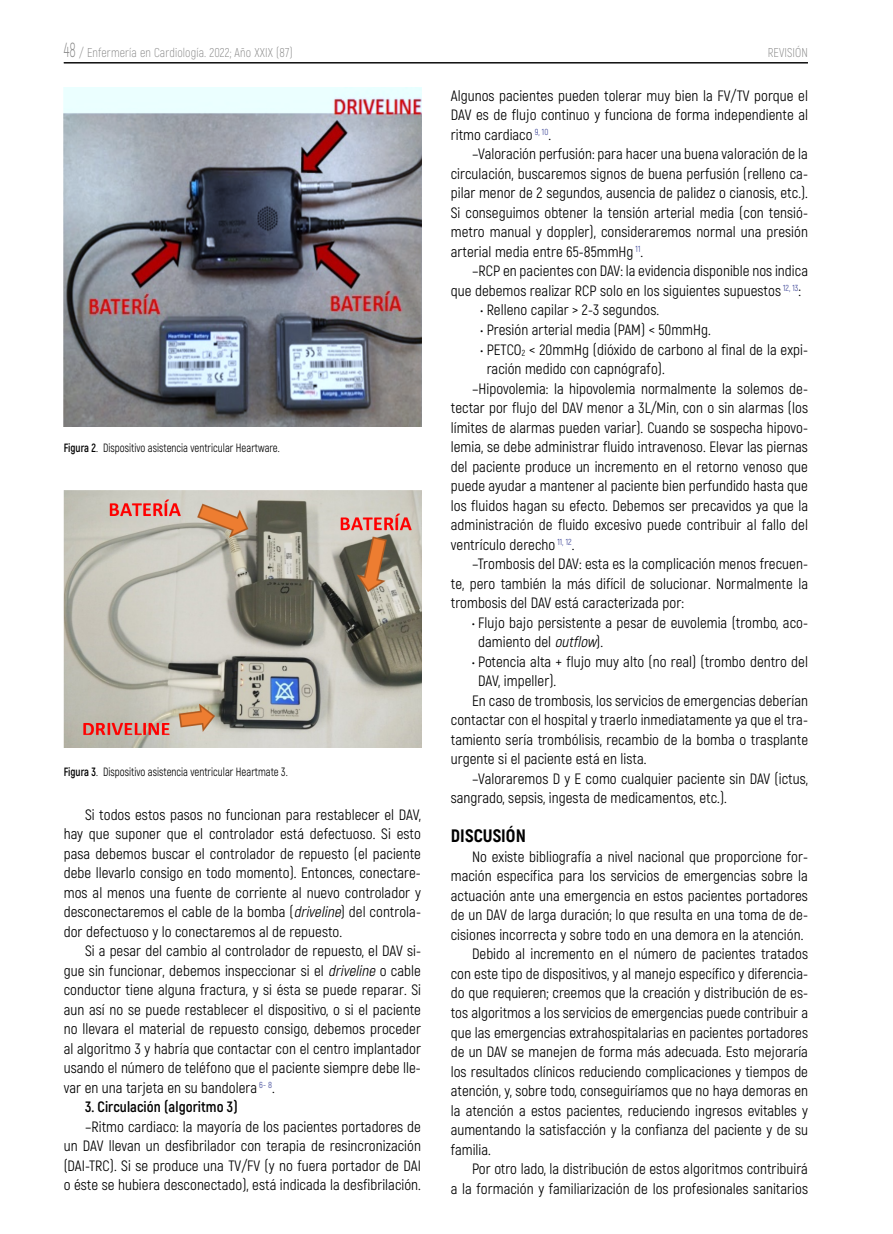
<style>
.page{position:relative;width:893px;height:1234px;background:#fff}
.page>*{position:absolute;margin:0;border:0;box-sizing:border-box;transform-origin:0 0}
.t1{font:800 18px "Akrobat";letter-spacing:.005em;color:#000}
.t2{font:15px/19.5px "Akrobat";letter-spacing:.005em;color:#000;text-align:justify}
.t3{font:700 15px "Akrobat";letter-spacing:.005em;color:#000}
.t4{font:300 12.75px "Akrobat";letter-spacing:.01em;color:#878787;scale:.95 1}
.t5{font:12px "Akrobat";color:#000;scale:.9 1}
.s1{font-size:20.4px}
.s2{font-weight:700}
.s3{font-style:italic}
</style>
<div class="page">
<hr style="left:64px;top:63px;width:744px;height:1px;background:#000">
<hr style="left:64px;top:62px;width:744px;height:1px;background:#000">
<img style="left:64px;top:88px;width:357px;height:338px">
<img style="left:64px;top:490px;width:357px;height:257px">
<p class="t4" style="left:64px;top:45px;width:243px"><span class="s1">48</span> / Enfermería en Cardiología. 2022; Año XXIX (87)</p>
<p class="t4" style="left:768px;top:45px;width:44px">REVISIÓN</p>
<p class="t5" style="left:64px;top:440px;width:242px"><span class="s2">Figura 2</span>. Dispositivo asistencia ventricular Heartware.</p>
<p class="t5" style="left:64px;top:764px;width:253px"><span class="s2">Figura 3</span>. Dispositivo asistencia ventricular Heartmate 3<span class="s3">.</span></p>
<p class="t2" style="left:64px;top:804px;width:359px;text-indent:21px">Si todos estos pasos no funcionan para restablecer el DAV, hay que suponer que el controlador está defectuoso. Si esto pasa debemos buscar el controlador de repuesto (el paciente debe llevarlo consigo en todo momento). Entonces, conectare&shy;mos al menos una fuente de corriente al nuevo controlador y desconectaremos el cable de la bomba (<span class="s3">driveline</span>) del controla&shy;dor defectuoso y lo conectaremos al de repuesto.</p>
<p class="t2" style="left:64px;top:940px;width:359px;text-indent:21px">Si a pesar del cambio al controlador de repuesto, el DAV si&shy;gue sin funcionar, debemos inspeccionar si el <span class="s3">driveline</span> o cable conductor tiene alguna fractura, y si ésta se puede reparar. Si aun así no se puede restablecer el dispositivo, o si el paciente no llevara el material de repuesto consigo, debemos proceder al algoritmo 3 y habría que contactar con el centro implantador usando el número de teléfono que el paciente siempre debe lle&shy;var en una tarjeta en su bandolera <sup>6-</sup> <sup>8</sup>.</p>
<p class="t3" style="left:85px;top:1097px;width:154px">3. Circulación (algoritmo 3)</p>
<p class="t2" style="left:64px;top:1116px;width:359px;text-indent:21px">–Ritmo cardiaco: la mayoría de los pacientes portadores de un DAV llevan un desfibrilador con terapia de resincronización (DAI-TRC). Si se produce una TV/FV (y no fuera portador de DAI o éste se hubiera desconectado), está indicada la desfibrilación.</p>
<p class="t2" style="left:451px;top:86px;width:359px">Algunos pacientes pueden tolerar muy bien la FV/TV porque el DAV es de flujo continuo y funciona de forma independiente al ritmo cardiaco <sup>9,</sup> <sup>10</sup>.</p>
<p class="t2" style="left:451px;top:144px;width:359px;text-indent:21px">–Valoración perfusión: para hacer una buena valoración de la circulación, buscaremos signos de buena perfusión (relleno ca&shy;pilar menor de 2 segundos, ausencia de palidez o cianosis, etc.).<br>Si conseguimos obtener la tensión arterial media (con tensió&shy;metro manual y doppler), consideraremos normal una presión arterial media entre 65-85mmHg <sup>11</sup>.</p>
<p class="t2" style="left:451px;top:261px;width:359px;text-indent:21px">–RCP en pacientes con DAV: la evidencia disponible nos indica que debemos realizar RCP solo en los siguientes supuestos <sup>12,</sup> <sup>13</sup>:</p>
<p class="t2" style="left:481px;top:300px;width:180px">• Relleno capilar &gt; 2-3 segundos.</p>
<p class="t2" style="left:481px;top:320px;width:232px">• Presión arterial media (PAM) &lt; 50mmHg.</p>
<p class="t2" style="left:481px;top:339px;width:329px">• PETCO<sub>2</sub> &lt; 20mmHg (dióxido de carbono al final de la expi-</p>
<p class="t2" style="left:487px;top:359px;width:180px">ración medido con capnógrafo).</p>
<p class="t2" style="left:472px;top:378px;width:337px">–Hipovolemia: la hipovolemia normalmente la solemos de-</p>
<p class="t2" style="left:451px;top:398px;width:359px">tectar por flujo del DAV menor a 3L/Min, con o sin alarmas (los</p>
<p class="t2" style="left:451px;top:417px;width:359px">límites de alarmas pueden variar). Cuando se sospecha hipovo-</p>
<p class="t2" style="left:451px;top:437px;width:359px">lemia, se debe administrar fluido intravenoso. Elevar las piernas</p>
<p class="t2" style="left:451px;top:456px;width:359px">del paciente produce un incremento en el retorno venoso que</p>
<p class="t2" style="left:451px;top:476px;width:359px">puede ayudar a mantener al paciente bien perfundido hasta que</p>
<p class="t2" style="left:451px;top:495px;width:359px">los fluidos hagan su efecto. Debemos ser precavidos ya que la</p>
<p class="t2" style="left:451px;top:515px;width:359px">administración de fluido excesivo puede contribuir al fallo del</p>
<p class="t2" style="left:451px;top:534px;width:125px">ventrículo derecho <sup>11,</sup> <sup>12</sup>.</p>
<p class="t2" style="left:472px;top:554px;width:337px">–Trombosis del DAV: esta es la complicación menos frecuen-</p>
<p class="t2" style="left:451px;top:573px;width:359px">te, pero también la más difícil de solucionar. Normalmente la</p>
<p class="t2" style="left:451px;top:593px;width:235px">trombosis del DAV está caracterizada por:</p>
<p class="t2" style="left:478px;top:612px;width:331px;text-indent:-6px">• Flujo bajo persistente a pesar de euvolemia (trombo, aco&shy;damiento del <span class="s3">outflow</span>).</p>
<p class="t2" style="left:472px;top:651px;width:337px">• Potencia alta + flujo muy alto (no real) (trombo dentro del</p>
<p class="t2" style="left:478px;top:671px;width:79px">DAV, impeller).</p>
<p class="t2" style="left:472px;top:690px;width:337px">En caso de trombosis, los servicios de emergencias deberían</p>
<p class="t2" style="left:451px;top:710px;width:359px">contactar con el hospital y traerlo inmediatamente ya que el tra-</p>
<p class="t2" style="left:451px;top:729px;width:359px">tamiento sería trombólisis, recambio de la bomba o trasplante</p>
<p class="t2" style="left:451px;top:749px;width:197px">urgente si el paciente está en lista.</p>
<p class="t2" style="left:472px;top:768px;width:337px">–Valoraremos D y E como cualquier paciente sin DAV (ictus,</p>
<p class="t2" style="left:451px;top:788px;width:278px">sangrado, sepsis, ingesta de medicamentos, etc.).</p>
<p class="t1" style="left:451px;top:824px;width:77px">DISCUSIÓN</p>
<p class="t2" style="left:472px;top:846px;width:337px">No existe bibliografía a nivel nacional que proporcione for-</p>
<p class="t2" style="left:451px;top:866px;width:359px">mación específica para los servicios de emergencias sobre la</p>
<p class="t2" style="left:451px;top:885px;width:359px">actuación ante una emergencia en estos pacientes portadores</p>
<p class="t2" style="left:451px;top:905px;width:359px">de un DAV de larga duración; lo que resulta en una toma de de-</p>
<p class="t2" style="left:451px;top:924px;width:354px">cisiones incorrecta y sobre todo en una demora en la atención.</p>
<p class="t2" style="left:472px;top:944px;width:337px">Debido al incremento en el número de pacientes tratados</p>
<p class="t2" style="left:451px;top:963px;width:359px">con este tipo de dispositivos, y al manejo específico y diferencia-</p>
<p class="t2" style="left:451px;top:983px;width:359px">do que requieren; creemos que la creación y distribución de es-</p>
<p class="t2" style="left:451px;top:1002px;width:359px">tos algoritmos a los servicios de emergencias puede contribuir a</p>
<p class="t2" style="left:451px;top:1022px;width:359px">que las emergencias extrahospitalarias en pacientes portadores</p>
<p class="t2" style="left:451px;top:1041px;width:359px">de un DAV se manejen de forma más adecuada. Esto mejoraría</p>
<p class="t2" style="left:451px;top:1061px;width:359px">los resultados clínicos reduciendo complicaciones y tiempos de</p>
<p class="t2" style="left:451px;top:1080px;width:359px">atención, y, sobre todo, conseguiríamos que no haya demoras en</p>
<p class="t2" style="left:451px;top:1100px;width:359px">la atención a estos pacientes, reduciendo ingresos evitables y</p>
<p class="t2" style="left:451px;top:1119px;width:359px">aumentando la satisfacción y la confianza del paciente y de su</p>
<p class="t2" style="left:451px;top:1139px;width:42px">familia.</p>
<p class="t2" style="left:472px;top:1158px;width:337px">Por otro lado, la distribución de estos algoritmos contribuirá</p>
<p class="t2" style="left:451px;top:1178px;width:359px">a la formación y familiarización de los profesionales sanitarios</p>
</div>
